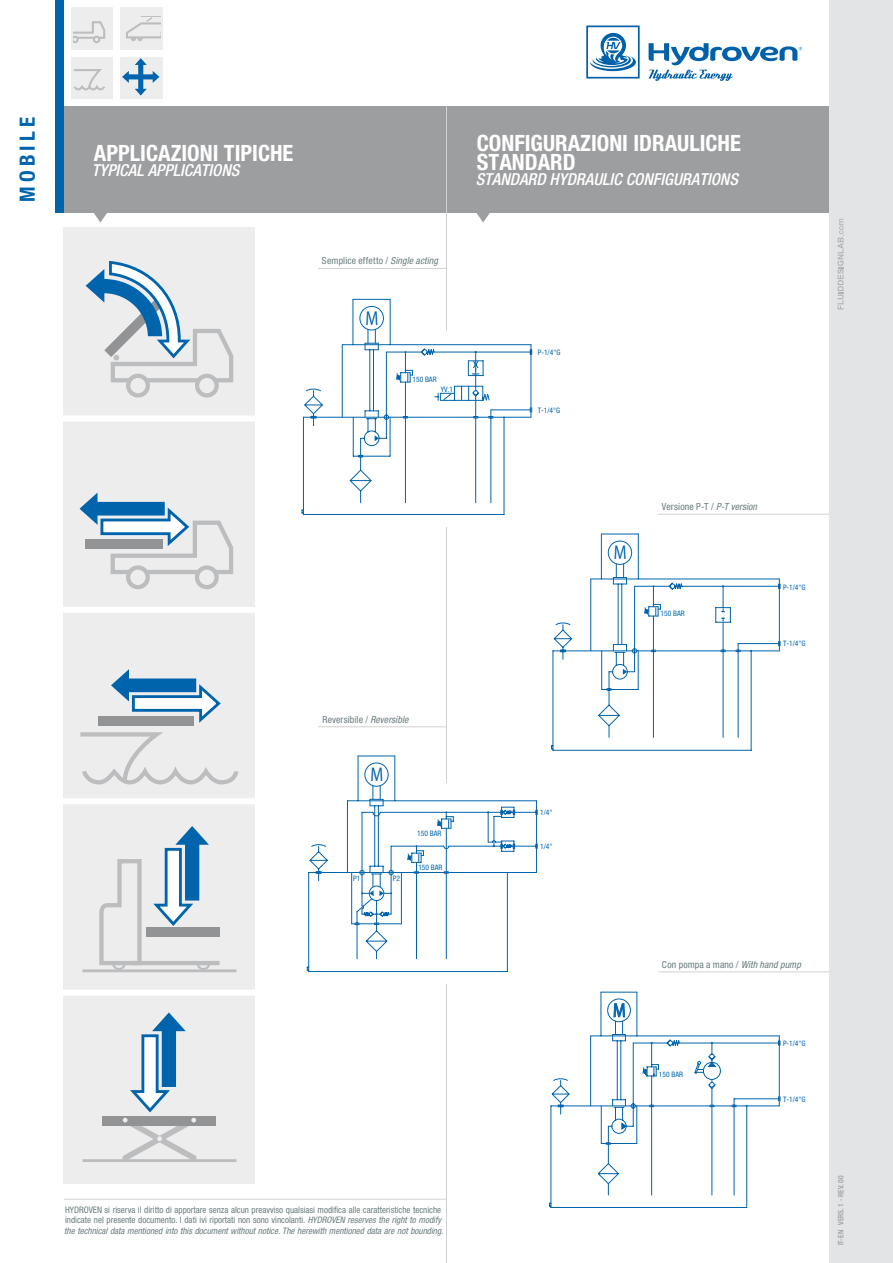
<style>
.page{position:relative;width:893px;height:1263px;background:#fff}
.page>*{position:absolute;margin:0;border:0;box-sizing:border-box;transform-origin:0 0}
.t1{font:700 condensed 22.5px/19.5px "Helvetica Neue LT";color:#fff}
.t2{font:700 condensed 21px "Helvetica Neue LT";letter-spacing:.2em;color:#0064ad}
.t3{font:20.1px "Myriad Pro";color:#0064ad;scale:.8 1}
.t4{font:19.95px "Myriad Pro";color:#0064ad;scale:.8 1}
.t5{font:19.8px "Myriad Pro";color:#0064ad;scale:.8 1}
.t6{font:19.35px "Myriad Pro";color:#0064ad;scale:.8 1}
.t7{font:italic 500 condensed 16.5px "Helvetica Neue LT";color:#fff}
.t8{font:condensed 9.75px "Helvetica Neue LT";letter-spacing:.015em;color:#6a7c7e}
.t9{font:condensed 9px/10.5px "Helvetica Neue LT";color:#6a7c7e}
.t10{font:condensed 7.5px "Helvetica Neue LT";color:#0064ad}
.t11{font:500 condensed 7.5px "Helvetica Neue LT";color:#9d9ea0}
.s1{font-style:italic}
</style>
<div class="page">
<hr style="left:64px;top:1199px;width:382px;height:1px;background:#d0d1d2">
<div style="left:64px;top:418px;width:191px;height:192px;background:#ededee"></div>
<div style="left:64px;top:106px;width:765px;height:107px;background:#9d9ea0"></div>
<hr style="left:446px;top:106px;width:1px;height:1157px;background:#d0d1d2">
<div style="left:829px;top:0;width:64px;height:1263px;background:#e3e4e5"></div>
<div style="left:55px;top:0;width:9px;height:213px;background:#0064ad"></div>
<hr style="left:658px;top:514px;width:171px;height:1px;background:#d0d1d2">
<hr style="left:658px;top:971px;width:171px;height:1px;background:#d0d1d2">
<div style="left:64px;top:227px;width:191px;height:191px;background:#ededee"></div>
<div style="left:64px;top:610px;width:191px;height:191px;background:#ededee"></div>
<div style="left:64px;top:801px;width:191px;height:191px;background:#ededee"></div>
<div style="left:64px;top:992px;width:191px;height:192px;background:#ededee"></div>
<svg style="left:86px;top:261px;width:148px;height:136px"></svg>
<div style="left:45px;top:415px;width:223px;height:6px;background:#fff"></div>
<div style="left:45px;top:607px;width:223px;height:6px;background:#fff"></div>
<div style="left:44px;top:798px;width:224px;height:6px;background:#fff"></div>
<div style="left:43px;top:989px;width:224px;height:6px;background:#fff"></div>
<svg style="left:80px;top:669px;width:159px;height:116px"></svg>
<hr style="left:82px;top:1159px;width:154px;height:3px;background:#bcbdbf">
<div style="left:103px;top:1116px;width:113px;height:9px;background:#929395"></div>
<svg style="left:117px;top:1012px;width:84px;height:147px"></svg>
<svg style="left:153px;top:826px;width:56px;height:100px"></svg>
<hr style="left:131px;top:961px;width:89px;height:4px;background:#bcbdbf">
<div style="left:146px;top:927px;width:74px;height:9px;background:#929395"></div>
<svg style="left:99px;top:859px;width:43px;height:110px"></svg>
<svg style="left:196px;top:965px;width:14px;height:4px"></svg>
<hr style="left:82px;top:969px;width:154px;height:3px;background:#bcbdbf">
<svg style="left:80px;top:493px;width:153px;height:96px"></svg>
<div style="left:85px;top:539px;width:78px;height:10px;background:#929395"></div>
<div style="left:71px;top:55px;width:44px;height:44px;background:#ededee"></div>
<svg style="left:74px;top:69px;width:31px;height:22px"></svg>
<div style="left:119px;top:55px;width:44px;height:44px;background:#ededee"></div>
<svg style="left:122px;top:58px;width:37px;height:38px"></svg>
<div style="left:71px;top:7px;width:44px;height:44px;background:#ededee"></div>
<svg style="left:74px;top:21px;width:32px;height:22px"></svg>
<div style="left:119px;top:7px;width:44px;height:44px;background:#ededee"></div>
<svg style="left:126px;top:16px;width:34px;height:25px"></svg>
<svg style="left:476px;top:213px;width:14px;height:10px"></svg>
<svg style="left:94px;top:213px;width:13px;height:10px"></svg>
<div style="left:113px;top:2px;width:7px;height:98px;background:#fff"></div>
<div style="left:70px;top:50px;width:95px;height:7px;background:#fff"></div>
<svg style="left:837px;top:219px;width:7px;height:90px"></svg>
<div style="left:425px;top:331px;width:43px;height:195px;background:#fff"></div>
<div style="left:425px;top:783px;width:43px;height:201px;background:#fff"></div>
<svg style="left:301px;top:299px;width:204px;height:216px"></svg>
<hr style="left:353px;top:299px;width:37px;height:1px;background:#0064ad">
<svg style="left:342px;top:329px;width:190px;height:174px"></svg>
<svg style="left:551px;top:533px;width:229px;height:218px"></svg>
<svg style="left:590px;top:563px;width:71px;height:175px"></svg>
<hr style="left:779px;top:579px;width:1px;height:72px;background:#0064ad">
<hr style="left:601px;top:534px;width:37px;height:1px;background:#0064ad">
<hr style="left:738px;top:652px;width:1px;height:85px;background:#0064ad">
<hr style="left:723px;top:652px;width:1px;height:85px;background:#0064ad">
<svg style="left:668px;top:582px;width:113px;height:70px"></svg>
<svg style="left:307px;top:755px;width:201px;height:217px"></svg>
<hr style="left:358px;top:756px;width:37px;height:1px;background:#0064ad">
<svg style="left:351px;top:785px;width:187px;height:174px"></svg>
<svg style="left:549px;top:991px;width:231px;height:217px"></svg>
<hr style="left:779px;top:1036px;width:1px;height:70px;background:#0064ad">
<hr style="left:601px;top:992px;width:36px;height:1px;background:#0064ad">
<hr style="left:672px;top:1043px;width:107px;height:1px;background:#0064ad">
<svg style="left:590px;top:1002px;width:131px;height:194px"></svg>
<hr style="left:734px;top:1098px;width:45px;height:1px;background:#0064ad">
<hr style="left:734px;top:1106px;width:1px;height:89px;background:#0064ad">
<svg style="left:732px;top:1099px;width:4px;height:8px"></svg>
<hr style="left:318px;top:268px;width:128px;height:1px;background:#d0d1d2">
<hr style="left:318px;top:726px;width:128px;height:1px;background:#d0d1d2">
<svg style="left:649px;top:43px;width:153px;height:38px"></svg>
<svg style="left:586px;top:26px;width:54px;height:53px"></svg>
<h2 class="t2" style="left:15px;top:202px;width:87px;rotate:-90deg">MOBILE</h2>
<h1 class="t1" style="left:94px;top:143px;width:201px">APPLICAZIONI TIPICHE</h1>
<h3 class="t7" style="left:92px;top:160px;width:149px">TYPICAL APPLICATIONS</h3>
<h1 class="t1" style="left:477px;top:133px;width:266px">CONFIGURAZIONI IDRAULICHE<br>STANDARD</h1>
<h3 class="t7" style="left:476px;top:170px;width:264px">STANDARD HYDRAULIC CONFIGURATIONS</h3>
<p class="t8" style="left:322px;top:255px;width:118px">Semplice effetto / <span class="s1">Single acting</span></p>
<h3 class="t3" style="left:365px;top:306px;width:18px">M</h3>
<p class="t10" style="left:412px;top:375px;width:26px">150 BAR</p>
<p class="t10" style="left:441px;top:385px;width:14px">YV.1</p>
<p class="t10" style="left:538px;top:348px;width:24px">P-1/4"G</p>
<p class="t10" style="left:538px;top:406px;width:24px">T-1/4"G</p>
<p class="t8" style="left:322px;top:713px;width:87px">Reversibile / <span class="s1">Reversible</span></p>
<h3 class="t5" style="left:370px;top:762px;width:17px">M</h3>
<p class="t10" style="left:353px;top:873px;width:9px">P1</p>
<p class="t10" style="left:393px;top:873px;width:9px">P2</p>
<p class="t10" style="left:417px;top:828px;width:26px">150 BAR</p>
<p class="t10" style="left:418px;top:863px;width:26px">150 BAR</p>
<p class="t9" style="left:64px;top:1204px;width:381px">HYDROVEN si riserva il diritto di apportare senza alcun preavviso qualsiasi modifica alle caratteristiche tecniche indicate nel presente documento. I dati ivi riportati non sono vincolanti. <span class="s1">HYDROVEN reserves the right to modify the technical data mentioned into this document without notice. The herewith mentioned data are not bounding.</span></p>
<h3 class="t4" style="left:614px;top:540px;width:18px">M</h3>
<p class="t8" style="left:662px;top:501px;width:97px">Versione P-T / <span class="s1">P-T version</span></p>
<p class="t10" style="left:661px;top:609px;width:26px">150 BAR</p>
<p class="t10" style="left:783px;top:583px;width:24px">P-1/4"G</p>
<p class="t10" style="left:783px;top:639px;width:24px">T-1/4"G</p>
<p class="t10" style="left:540px;top:808px;width:14px">1/4"</p>
<p class="t10" style="left:540px;top:842px;width:14px">1/4"</p>
<h3 class="t6" style="left:613px;top:998px;width:17px">M</h3>
<p class="t8" style="left:662px;top:958px;width:140px">Con pompa a mano / <span class="s1">With hand pump</span></p>
<p class="t10" style="left:659px;top:1070px;width:26px">150 BAR</p>
<p class="t10" style="left:783px;top:1039px;width:24px">P-1/4"G</p>
<p class="t10" style="left:783px;top:1095px;width:24px">T-1/4"G</p>
<p class="t11" style="left:836px;top:1245px;width:71px;rotate:-90deg">IT-EN VERS. 1 - REV. 00</p>
</div>
